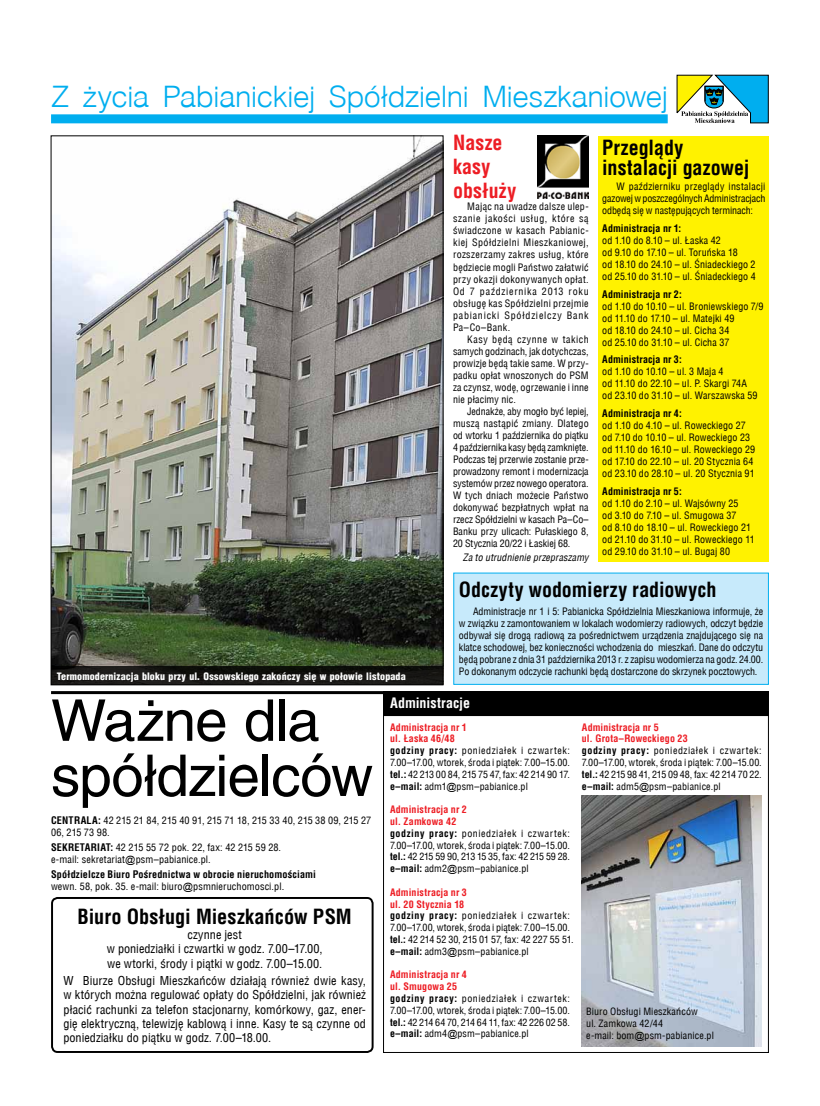
<style>
.page{position:relative;width:820px;height:1106px;background:#fff}
.page>*{position:absolute;margin:0;border:0;box-sizing:border-box;transform-origin:0 0}
.t1{font:57.5px/55.1px "Switzerland";letter-spacing:-.02em;color:#000}
.t2{font:300 29.6px "Switzerland";letter-spacing:-.02em;color:#00aeef}
.t3{font:700 20px/20px "Switzerland Condensed";color:#000}
.t4{font:700 20px/24px "Switzerland Condensed";letter-spacing:.01em;color:#ed1d24}
.t5{font:700 13.8px "Switzerland Condensed";color:#fff}
.t6{font:12px/14.4px "Switzerland Condensed";letter-spacing:.005em;color:#000;text-align:center}
.t7{font:10px/12px "Switzerland Condensed";letter-spacing:.005em;color:#000}
.t8{font:700 10px/12px "Switzerland Condensed";letter-spacing:.01em;color:#000}
.t9{font:900 10px "Switzerland Cond";letter-spacing:.015em;color:#fff}
.t10{font:italic 10px "Switzerland Condensed";letter-spacing:.01em;color:#000}
.t11{font:9.8px/11.8px "Switzerland Condensed";letter-spacing:.01em;color:#000}
.s1{font-weight:700;color:#ed1d24}
.s2{font-weight:700}
.s3{font-family:"Arial"}
.s4{font-weight:400}
.s5{font-family:"Arial";font-weight:400}
</style>
<div class="page">
<svg style="left:676px;top:74px;width:92px;height:49px"></svg>
<div style="left:51px;top:114px;width:616px;height:9px;background:#00aeef"></div>
<div style="left:453px;top:572px;width:315px;height:113px;background:#c7eafb;border:1px solid #00aeef"></div>
<div style="left:597px;top:136px;width:171px;height:425px;background:#fff200"></div>
<img style="left:53px;top:138px;width:388px;height:528px">
<div style="left:383px;top:691px;width:385px;height:24px;background:#000"></div>
<div style="left:383px;top:691px;width:385px;height:25px;border:1px solid #000"></div>
<img style="left:581px;top:795px;width:179px;height:251px">
<div style="left:51px;top:897px;width:322px;height:156px;border:2px solid #000;border-radius:6px"></div>
<hr style="left:51px;top:691px;width:717px;height:3px;background:#000">
<svg style="left:51px;top:666px;width:392px;height:19px;background:#151412"></svg>
<img style="left:537px;top:136px;width:51px;height:62px">
<h2 class="t2" style="left:51px;top:79px;width:618px">Z życia Pabianickiej Spółdzielni Mieszkaniowej</h2>
<h3 class="t3" style="left:602px;top:138px;width:149px">Przeglądy instalacji gazowej</h3>
<p class="t7" style="left:602px;top:181px;width:164px;text-align:justify;text-indent:14px">W październiku przeglądy instalacji gazowejwposzczególnychAdministracjach odbędą się w następujących terminach:</p>
<p class="t8" style="left:602px;top:222px;width:81px">Administracja nr 1:</p>
<p class="t7" style="left:602px;top:234px;width:155px">od 1.10 do 8.10 – ul. Łaska 42<br>od 9.10 do 17.10 – ul. Toruńska 18<br>od 18.10 do 24.10 – ul. Śniadeckiego 2 od 25.10 do 31.10 – ul. Śniadeckiego 4</p>
<p class="t8" style="left:602px;top:288px;width:81px">Administracja nr 2:</p>
<p class="t7" style="left:602px;top:300px;width:163px">od 1.10 do 10.10 – ul. Broniewskiego 7/9 od 11.10 do 17.10 – ul. Matejki 49<br>od 18.10 do 24.10 – ul. Cicha 34<br>od 25.10 do 31.10 – ul. Cicha 37</p>
<p class="t8" style="left:602px;top:354px;width:81px">Administracja nr 3:</p>
<p class="t7" style="left:602px;top:366px;width:157px">od 1.10 do 10.10 – ul. 3 Maja 4<br>od 11.10 do 22.10 – ul. P. Skargi 74A od 23.10 do 31.10 – ul. Warszawska 59</p>
<p class="t8" style="left:602px;top:407px;width:81px">Administracja nr 4:</p>
<p class="t7" style="left:602px;top:419px;width:154px">od 1.10 do 4.10 – ul. Roweckiego 27 od 7.10 do 10.10 – ul. Roweckiego 23 od 11.10 do 16.10 – ul. Roweckiego 29 od 17.10 do 22.10 – ul. 20 Stycznia 64 od 23.10 do 28.10 – ul. 20 Stycznia 91</p>
<p class="t8" style="left:602px;top:485px;width:81px">Administracja nr 5:</p>
<p class="t7" style="left:602px;top:497px;width:154px">od 1.10 do 2.10 – ul. Wajsówny 25<br>od 3.10 do 7.10 – ul. Smugowa 37<br>od 8.10 do 18.10 – ul. Roweckiego 21 od 21.10 do 31.10 – ul. Roweckiego 11 od 29.10 do 31.10 – ul. Bugaj 80</p>
<h3 class="t4" style="left:453px;top:131px;width:65px">Nasze kasy obsłuży</h3>
<p class="t7" style="left:453px;top:201px;width:137px;text-align:justify;text-indent:14px">Mając na uwadze dalsze ulep&shy;szanie jakości usług, które są świadczone w kasach Pabianic&shy;kiej Spółdzielni Mieszkaniowej, rozszerzamy zakres usług, które będziecie mogli Państwo załatwić przy okazji dokonywanych opłat.<br>Od 7 października 2013 roku obsługę kas Spółdzielni przejmie pabianicki Spółdzielczy Bank Pa–Co–Bank.</p>
<p class="t7" style="left:453px;top:333px;width:137px;text-align:justify;text-indent:14px">Kasy będą czynne w takich samych godzinach, jak dotychczas, prowizje będą takie same. W przy&shy;padku opłat wnoszonych do PSM za czynsz, wodę, ogrzewanie i inne nie płacimy nic.</p>
<p class="t7" style="left:453px;top:405px;width:137px;text-align:justify;text-indent:14px">Jednakże, aby mogło być lepiej, muszą nastąpić zmiany. Dlatego od wtorku 1 października do piątku 4 października kasy będą zamknięte.<br>Podczas tej przerwie zostanie prze&shy;prowadzony remont i modernizacja systemów przez nowego operatora.<br>W tych dniach możecie Państwo dokonywać bezpłatnych wpłat na rzecz Spółdzielni w kasach Pa–Co– Banku przy ulicach: Pułaskiego 8, 20 Stycznia 20/22 i Łaskiej 68.</p>
<p class="t10" style="left:462px;top:552px;width:127px">Za to utrudnienie przepraszamy</p>
<h3 class="t3" style="left:459px;top:579px;width:259px">Odczyty wodomierzy radiowych</h3>
<p class="t7" style="left:458px;top:605px;width:306px;text-align:justify;text-indent:14px">Administracje nr 1 i 5: Pabianicka Spółdzielnia Mieszkaniowa informuje, że w związku z zamontowaniem w lokalach wodomierzy radiowych, odczyt będzie odbywał się drogą radiową za pośrednictwem urządzenia znajdującego się na klatce schodowej, bez konieczności wchodzenia do mieszkań. Dane do odczytu będą pobrane z dnia 31 października 2013 r. z zapisu wodomierza na godz. 24.00.<br>Po dokonanym odczycie rachunki będą dostarczone do skrzynek pocztowych.</p>
<p class="t9" style="left:57px;top:669px;width:350px">Termomodernizacja bloku przy ul. Ossowskiego zakończy się w połowie listopada</p>
<h1 class="t1" style="left:51px;top:693px;width:323px">Ważne dla spółdzielców</h1>
<h3 class="t5" style="left:390px;top:695px;width:81px">Administracje</h3>
<p class="t11" style="left:390px;top:721px;width:181px"><span class="s1">Administracja nr 1<br>ul. Łaska 46/48<br></span><span class="s2">godziny pracy:</span> poniedziałek i czwartek:<br>7.00–17.00, wtorek, środa i piątek: 7.00–15.00. <span class="s2">tel.:</span> 42 213 00 84, 215 75 47, fax: 42 214 90 17. <span class="s2">e–mail:</span> adm1<span class="s3">@</span>psm–pabianice.pl</p>
<p class="t11" style="left:390px;top:803px;width:181px"><span class="s1">Administracja nr 2<br>ul. Zamkowa 42<br></span><span class="s2">godziny pracy:</span> poniedziałek i czwartek:<br>7.00–17.00, wtorek, środa i piątek: 7.00–15.00. <span class="s2">tel.:</span> 42 215 59 90, 213 15 35, fax: 42 215 59 28. <span class="s2">e–mail:</span> adm2<span class="s3">@</span>psm–pabianice.pl</p>
<p class="t11" style="left:390px;top:886px;width:185px"><span class="s1">Administracja nr 3<br>ul. 20 Stycznia 18<br></span><span class="s2">godziny pracy:</span> poniedziałek i czwartek:<br>7.00–17.00, wtorek, środa i piątek: 7.00–15.00. <span class="s2">tel.:</span> 42 214 52 30, 215 01 57, fax: 42 227 55 51. <span class="s2">e–mail:</span> adm3<span class="s3">@</span>psm–pabianice.pl</p>
<p class="t11" style="left:390px;top:969px;width:181px"><span class="s1">Administracja nr 4<br>ul. Smugowa 25<br></span><span class="s2">godziny pracy:</span> poniedziałek i czwartek:<br>7.00–17.00, wtorek, środa i piątek: 7.00–15.00. <span class="s2">tel.:</span> 42 214 64 70, 214 64 11, fax: 42 226 02 58. <span class="s2">e–mail:</span> adm4<span class="s3">@</span>psm–pabianice.pl</p>
<p class="t7" style="left:51px;top:814px;width:321px"><span class="s2">CENTRALA:</span> 42 215 21 84, 215 40 91, 215 71 18, 215 33 40, 215 38 09, 215 27<br>06, 215 73 98.</p>
<p class="t7" style="left:51px;top:841px;width:231px"><span class="s2">SEKRETARIAT:</span> 42 215 55 72 pok. 22, fax: 42 215 59 28. e-mail: sekretariat<span class="s3">@</span>psm–pabianice.pl.</p>
<p class="t8" style="left:51px;top:868px;width:266px">Spółdzielcze Biuro Pośrednictwa w obrocie nieruchomościami <span class="s4">wewn. 58, pok. 35. e-mail: biuro</span><span class="s5">@</span><span class="s4">psmnieruchomosci.pl.</span></p>
<h3 class="t3" style="left:77px;top:907px;width:275px">Biuro Obsługi Mieszkańców PSM</h3>
<p class="t6" style="left:107px;top:927px;width:217px">czynne jest<br>w poniedziałki i czwartki w godz. 7.00–17.00, we wtorki, środy i piątki w godz. 7.00–15.00.</p>
<p class="t6" style="left:63px;top:973px;width:304px;text-align:justify">W Biurze Obsługi Mieszkańców działają również dwie kasy, w których można regulować opłaty do Spółdzielni, jak również płacić rachunki za telefon stacjonarny, komórkowy, gaz, ener&shy;gię elektryczną, telewizję kablową i inne. Kasy te są czynne od poniedziałku do piątku w godz. 7.00–18.00.</p>
<p class="t11" style="left:581px;top:721px;width:181px"><span class="s1">Administracja nr 5<br>ul. Grota–Roweckiego 23<br></span><span class="s2">godziny pracy:</span> poniedziałek i czwartek:<br>7.00–17.00, wtorek, środa i piątek: 7.00–15.00. <span class="s2">tel.:</span> 42 215 98 41, 215 09 48, fax: 42 214 70 22. <span class="s2">e–mail:</span> adm5<span class="s3">@</span>psm–pabianice.pl</p>
<p class="t11" style="left:586px;top:1005px;width:129px">Biuro Obsługi Mieszkańców<br>ul. Zamkowa 42/44<br>e-mail: bom<span class="s3">@</span>psm-pabianice.pl</p>
</div>
